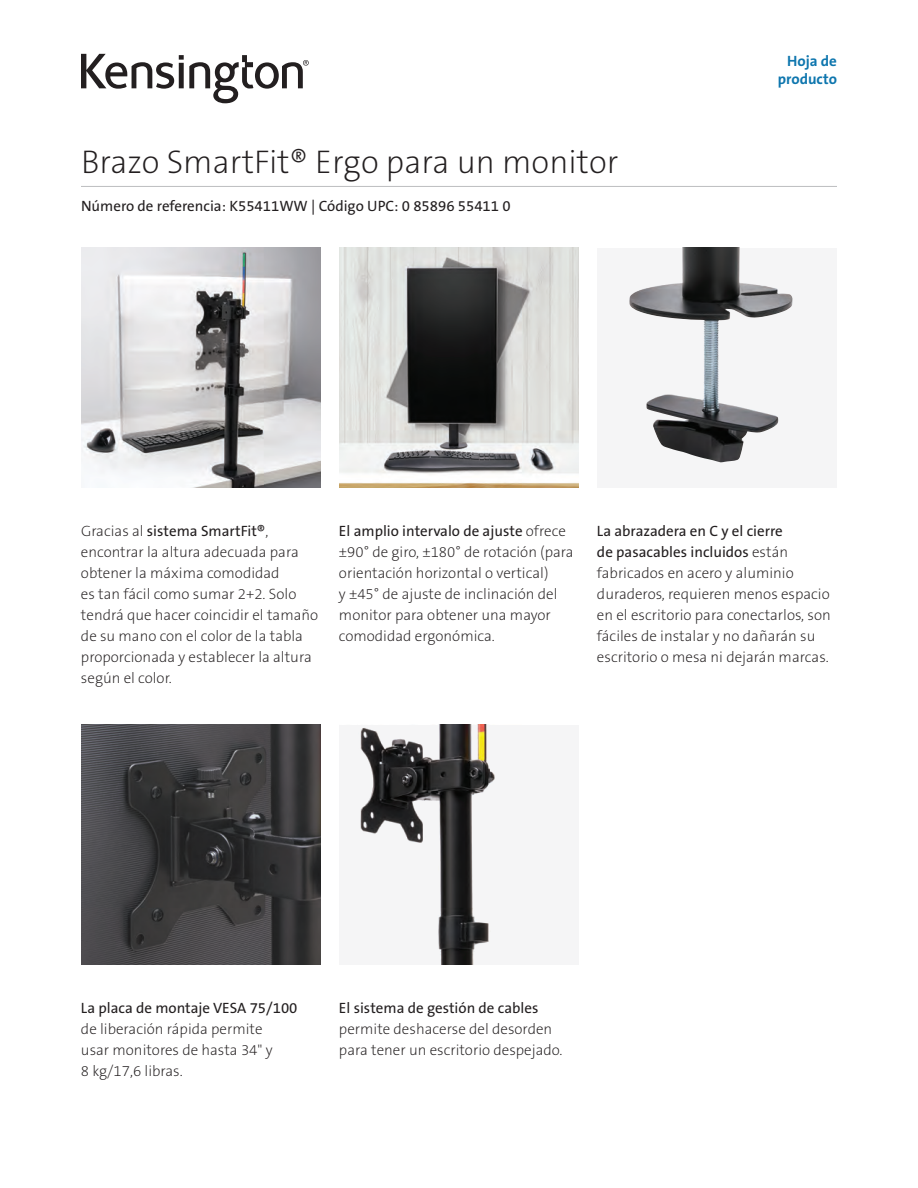
<style>
.page{position:relative;width:918px;height:1188px;background:#fff}
.page>*{position:absolute;margin:0;border:0;box-sizing:border-box;transform-origin:0 0}
.Main_Header{font:33px "The Sans KENSINGTON2 XL";color:#231f20}
.Body{font:15px/21px "The Sans KENSINGTON2 XL";color:#231f20}
.Part_No__UPC{font:15px "The Sans KENSINGTON5 Rg";color:#231f20}
.Part_No__UPC-2{font:15px "The Sans KENSINGTON7 Bd";color:#0e76ae}
.s1{font-family:"The Sans KENSINGTON5 Rg"}
</style>
<div class="page">
<svg style="left:81px;top:54px;width:228px;height:49px"></svg>
<img style="left:81px;top:248px;width:240px;height:240px">
<img style="left:339px;top:248px;width:240px;height:240px">
<div style="left:597px;top:248px;width:240px;height:240px;background:#f5f5f6"></div>
<img style="left:629px;top:248px;width:127px;height:215px">
<img style="left:358px;top:725px;width:141px;height:240px">
<hr style="left:81px;top:186px;width:756px;height:1px;background:#bcbdc0">
<img style="left:81px;top:725px;width:240px;height:240px">
<p class="Main_Header" style="left:81px;top:144px;width:539px">Brazo SmartFit® Ergo para un monitor</p>
<p class="Part_No__UPC" style="left:81px;top:198px;width:431px">Número de referencia: K55411WW | Código UPC: 0 85896 55411 0</p>
<p class="Part_No__UPC-2" style="left:787px;top:53px;width:51px">Hoja de</p>
<p class="Part_No__UPC-2" style="left:778px;top:71px;width:61px">producto</p>
<p class="Body" style="left:81px;top:521px;width:239px">Gracias al <span class="s1">sistema SmartFit®</span>, encontrar la altura adecuada para obtener la máxima comodidad<br>es tan fácil como sumar 2+2. Solo tendrá que hacer coincidir el tamaño de su mano con el color de la tabla proporcionada y establecer la altura según el color.</p>
<p class="Body" style="left:339px;top:521px;width:236px"><span class="s1">El amplio intervalo de ajuste</span> ofrece ±90° de giro, ±180° de rotación (para orientación horizontal o vertical)<br>y ±45° de ajuste de inclinación del monitor para obtener una mayor comodidad ergonómica.</p>
<p class="Body" style="left:597px;top:521px;width:235px"><span class="s1">La abrazadera en C y el cierre<br>de pasacables incluidos</span> están fabricados en acero y aluminio duraderos, requieren menos espacio en el escritorio para conectarlos, son fáciles de instalar y no dañarán su escritorio o mesa ni dejarán marcas.</p>
<p class="Body" style="left:81px;top:998px;width:218px"><span class="s1">La placa de montaje VESA 75/100 </span>de liberación rápida permite<br>usar monitores de hasta 34" y<br>8 kg/17,6 libras.</p>
<p class="Body" style="left:339px;top:998px;width:225px"><span class="s1">El sistema de gestión de cables </span>permite deshacerse del desorden para tener un escritorio despejado.</p>
</div>
